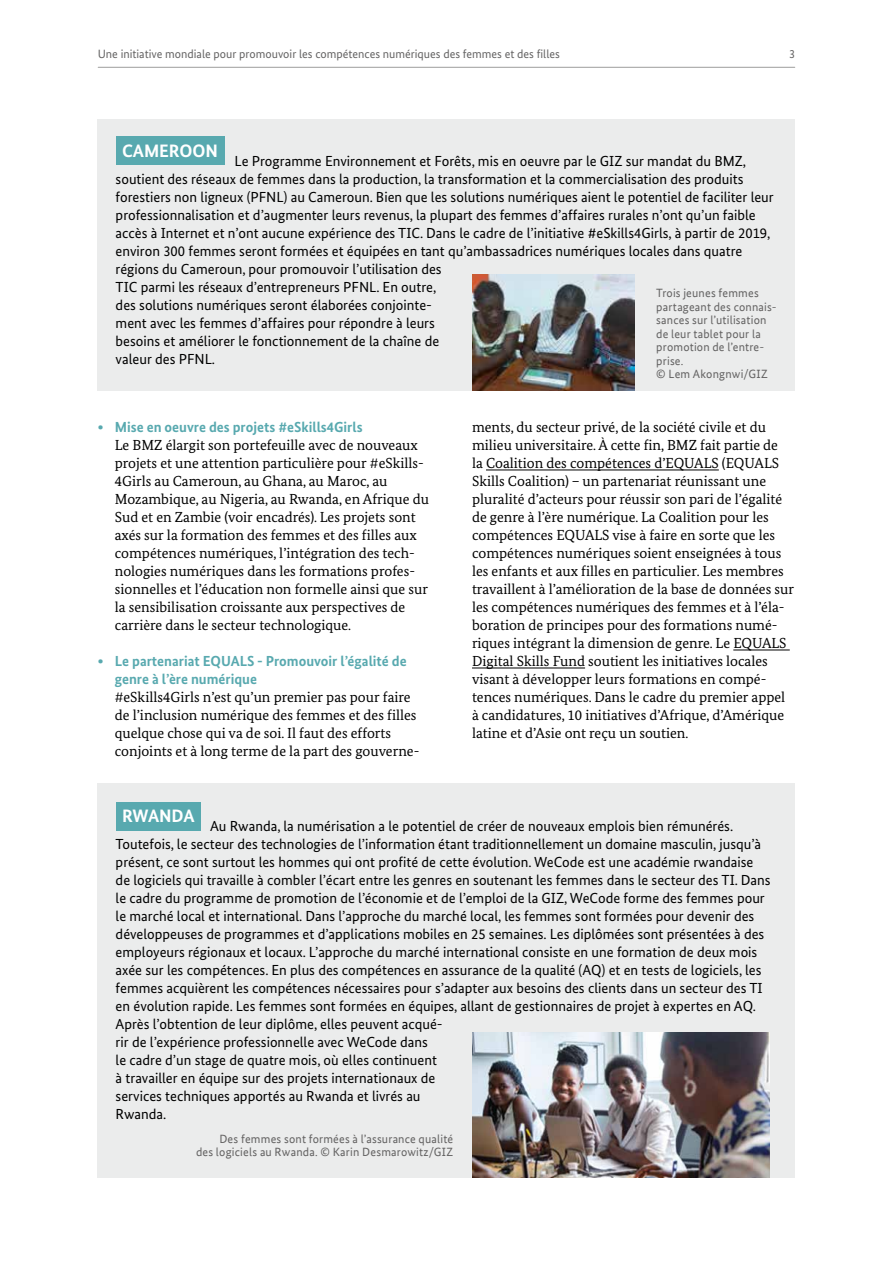
<style>
.page{position:relative;width:893px;height:1263px;background:#fff}
.page>*{position:absolute;margin:0;border:0;box-sizing:border-box;transform-origin:0 0}
.t1{font:700 18px "Bundes Sans";color:#fff}
.t2{font:14.55px/18px "Bundes Sans";color:#000}
.t3{font:14.55px/18px "Bundes Serif";color:#000}
.t4{font:700 14.55px/18px "Bundes Sans";color:#58a9af}
.t5{font:12px/13.5px "Bundes Sans Office";letter-spacing:.015em;color:#646363;text-align:right}
.t6{font:12px "Bundes Sans";color:#646363}
</style>
<div class="page">
<hr style="left:98px;top:67px;width:697px;height:1px;background:#9d9d9c">
<div style="left:98px;top:119px;width:697px;height:271px;background:#ebecec"></div>
<div style="left:98px;top:783px;width:697px;height:395px;background:#ebecec"></div>
<div style="left:116px;top:802px;width:85px;height:28px;background:#58a9af"></div>
<hr style="left:486px;top:470px;width:233px;height:1px;background:#000">
<hr style="left:733px;top:650px;width:57px;height:1px;background:#000">
<hr style="left:472px;top:668px;width:113px;height:1px;background:#000">
<img style="left:472px;top:1032px;width:298px;height:146px">
<div style="left:116px;top:136px;width:108px;height:29px;background:#58a9af"></div>
<img style="left:472px;top:274px;width:162px;height:116px">
<p class="t6" style="left:98px;top:47px;width:464px">Une initiative mondiale pour promouvoir les compétences numériques des femmes et des filles</p>
<p class="t6" style="left:789px;top:47px;width:7px">3</p>
<p class="t1" style="left:122px;top:139px;width:98px">CAMEROON</p>
<p class="t2" style="left:116px;top:152px;width:660px;text-indent:119px">Le Programme Environnement et Forêts, mis en oeuvre par le GIZ sur mandat du BMZ, soutient des réseaux de femmes dans la production, la transformation et la commercialisation des produits forestiers non ligneux (PFNL) au Cameroun. Bien que les solutions numériques aient le potentiel de faciliter leur professionnalisation et d’augmenter leurs revenus, la plupart des femmes d’affaires rurales n’ont qu’un faible accès à Internet et n’ont aucune expérience des TIC. Dans le cadre de l’initiative #eSkills4Girls, à partir de 2019, environ 300 femmes seront formées et équipées en tant qu’ambassadrices numériques locales dans quatre régions du Cameroun, pour promouvoir l’utilisation des<br>TIC parmi les réseaux d’entrepreneurs PFNL. En outre,<br>des solutions numériques seront élaborées conjointe-<br>ment avec les femmes d’affaires pour répondre à leurs<br>besoins et améliorer le fonctionnement de la chaîne de<br>valeur des PFNL.</p>
<p class="t5" style="left:656px;top:287px;width:122px;text-align:left">Trois jeunes femmes partageant des connais&shy;sances sur l’utilisation de leur tablet pour la promotion de l’entre&shy;prise.<br>© Lem Akongnwi/GIZ</p>
<p class="t4" style="left:98px;top:418px;width:266px">• Mise en oeuvre des projets #eSkills4Girls</p>
<p class="t3" style="left:115px;top:436px;width:316px">Le BMZ élargit son portefeuille avec de nouveaux projets et une attention particulière pour #eSkills-4Girls au Cameroun, au Ghana, au Maroc, au Mozambique, au Nigeria, au Rwanda, en Afrique du Sud et en Zambie (voir encadrés). Les projets sont axés sur la formation des femmes et des filles aux compétences numériques, l’intégration des tech&shy;nologies numériques dans les formations profes&shy;sionnelles et l’éducation non formelle ainsi que sur la sensibilisation croissante aux perspectives de carrière dans le secteur technologique.</p>
<p class="t4" style="left:115px;top:652px;width:293px;text-indent:-17px">• Le partenariat EQUALS - Promouvoir l’égalité de genre à l’ère numérique</p>
<p class="t3" style="left:115px;top:688px;width:306px">#eSkills4Girls n’est qu’un premier pas pour faire de l’inclusion numérique des femmes et des filles quelque chose qui va de soi. Il faut des efforts conjoints et à long terme de la part des gouverne-</p>
<p class="t3" style="left:472px;top:418px;width:324px">ments, du secteur privé, de la société civile et du milieu universitaire. À cette fin, BMZ fait partie de<br>la Coalition des compétences d’EQUALS (EQUALS Skills Coalition) – un partenariat réunissant une pluralité d’acteurs pour réussir son pari de l’égalité de genre à l’ère numérique. La Coalition pour les compétences EQUALS vise à faire en sorte que les compétences numériques soient enseignées à tous les enfants et aux filles en particulier. Les membres travaillent à l’amélioration de la base de données sur les compétences numériques des femmes et à l’éla&shy;boration de principes pour des formations numé&shy;riques intégrant la dimension de genre. Le EQUALS Digital Skills Fund soutient les initiatives locales visant à développer leurs formations en compé&shy;tences numériques. Dans le cadre du premier appel à candidatures, 10 initiatives d’Afrique, d’Amérique latine et d’Asie ont reçu un soutien.</p>
<p class="t1" style="left:122px;top:805px;width:74px">RWANDA</p>
<p class="t2" style="left:116px;top:816px;width:656px;text-indent:95px">Au Rwanda, la numérisation a le potentiel de créer de nouveaux emplois bien rémunérés.<br>Toutefois, le secteur des technologies de l’information étant traditionnellement un domaine masculin, jusqu’à présent, ce sont surtout les hommes qui ont profité de cette évolution. WeCode est une académie rwandaise de logiciels qui travaille à combler l’écart entre les genres en soutenant les femmes dans le secteur des TI. Dans le cadre du programme de promotion de l’économie et de l’emploi de la GIZ, WeCode forme des femmes pour le marché local et international. Dans l’approche du marché local, les femmes sont formées pour devenir des développeuses de programmes et d’applications mobiles en 25 semaines. Les diplômées sont présentées à des employeurs régionaux et locaux. L’approche du marché international consiste en une formation de deux mois axée sur les compétences. En plus des compétences en assurance de la qualité (AQ) et en tests de logiciels, les femmes acquièrent les compétences nécessaires pour s’adapter aux besoins des clients dans un secteur des TI en évolution rapide. Les femmes sont formées en équipes, allant de gestionnaires de projet à expertes en AQ.<br>Après l’obtention de leur diplôme, elles peuvent acqué-<br>rir de l’expérience professionnelle avec WeCode dans<br>le cadre d’un stage de quatre mois, où elles continuent<br>à travailler en équipe sur des projets internationaux de<br>services techniques apportés au Rwanda et livrés au<br>Rwanda.</p>
<p class="t5" style="left:196px;top:1132px;width:259px">Des femmes sont formées à l’assurance qualité<br>des logiciels au Rwanda. © Karin Desmarowitz/GIZ</p>
</div>
